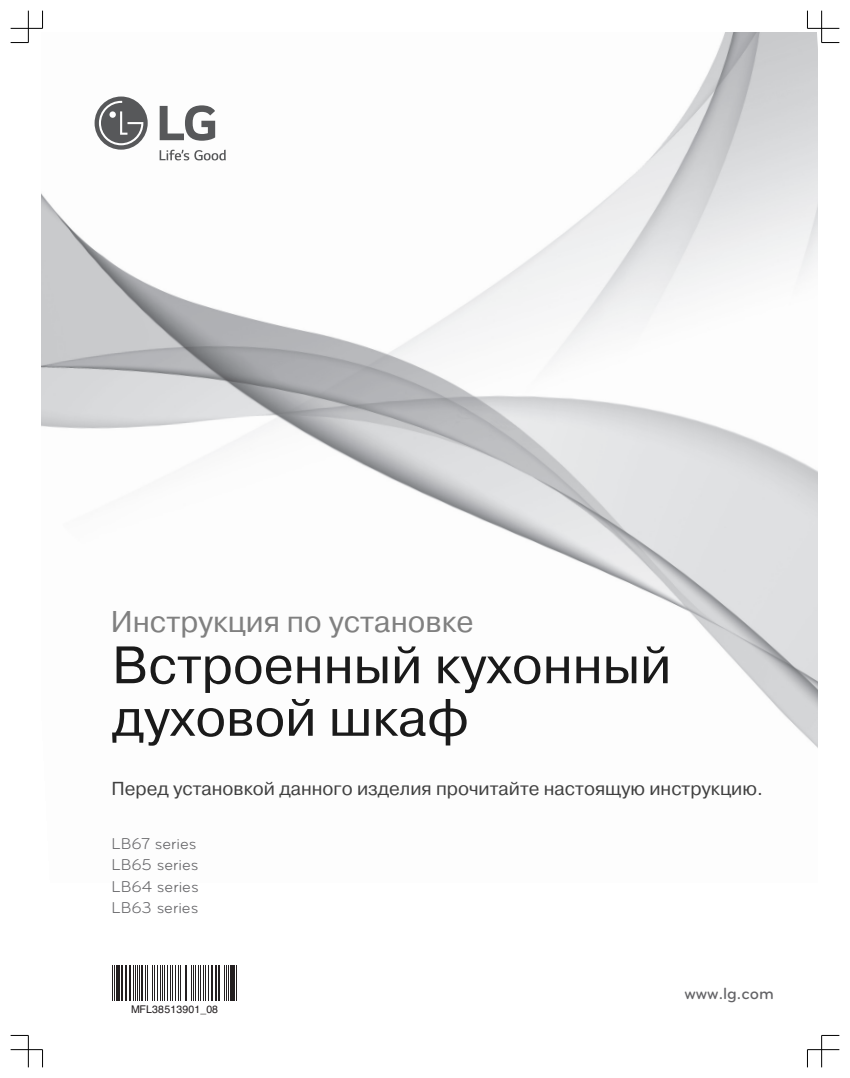
<style>
.page{position:relative;width:850px;height:1078px;background:#fff}
.page>*{position:absolute;margin:0;border:0;box-sizing:border-box;transform-origin:0 0}
.t1{font:52.5px/52.5px "Pragmatica C";color:#1a1a1a}
.t2{font:30px "Pragmatica C";color:#808080}
.t3{font:18.75px "Pragmatica C";color:#404040}
.t4{font:500 16.88px "Bryant LG";color:#636366}
.t5{font:16.25px/21.2px "Bryant LG";color:#636366}
.t6{font:10.62px "Helvetica";letter-spacing:.015em;color:#231f20}
</style>
<div class="page">
<img style="left:41px;top:33px;width:776px;height:714px">
<svg style="left:95px;top:96px;width:53px;height:54px"></svg>
<svg style="left:99px;top:101px;width:44px;height:44px"></svg>
<svg style="left:160px;top:150px;width:66px;height:10px"></svg>
<svg style="left:160px;top:105px;width:55px;height:36px"></svg>
<hr style="left:112px;top:964px;width:1px;height:36px;background:#231f20">
<hr style="left:114px;top:964px;width:1px;height:36px;background:#231f20">
<hr style="left:116px;top:964px;width:4px;height:36px;background:#231f20">
<hr style="left:121px;top:964px;width:1px;height:36px;background:#231f20">
<hr style="left:122px;top:964px;width:1px;height:36px;background:#231f20">
<hr style="left:125px;top:964px;width:2px;height:36px;background:#231f20">
<hr style="left:129px;top:964px;width:2px;height:36px;background:#231f20">
<hr style="left:133px;top:964px;width:1px;height:36px;background:#231f20">
<hr style="left:135px;top:964px;width:1px;height:36px;background:#231f20">
<hr style="left:137px;top:964px;width:1px;height:36px;background:#231f20">
<hr style="left:139px;top:964px;width:1px;height:36px;background:#231f20">
<hr style="left:141px;top:964px;width:1px;height:36px;background:#231f20">
<hr style="left:145px;top:964px;width:1px;height:36px;background:#231f20">
<hr style="left:147px;top:964px;width:1px;height:36px;background:#231f20">
<hr style="left:152px;top:964px;width:1px;height:36px;background:#231f20">
<hr style="left:153px;top:964px;width:1px;height:36px;background:#231f20">
<hr style="left:157px;top:964px;width:1px;height:36px;background:#231f20">
<hr style="left:160px;top:964px;width:1px;height:36px;background:#231f20">
<hr style="left:162px;top:964px;width:1px;height:36px;background:#231f20">
<hr style="left:164px;top:964px;width:1px;height:36px;background:#231f20">
<hr style="left:167px;top:964px;width:1px;height:36px;background:#231f20">
<hr style="left:170px;top:964px;width:1px;height:36px;background:#231f20">
<hr style="left:172px;top:964px;width:1px;height:36px;background:#231f20">
<hr style="left:175px;top:964px;width:1px;height:36px;background:#231f20">
<hr style="left:178px;top:964px;width:1px;height:36px;background:#231f20">
<hr style="left:180px;top:964px;width:1px;height:36px;background:#231f20">
<hr style="left:185px;top:964px;width:1px;height:36px;background:#231f20">
<hr style="left:186px;top:964px;width:1px;height:36px;background:#231f20">
<hr style="left:191px;top:964px;width:1px;height:36px;background:#231f20">
<hr style="left:193px;top:964px;width:1px;height:36px;background:#231f20">
<hr style="left:195px;top:964px;width:1px;height:36px;background:#231f20">
<hr style="left:198px;top:964px;width:1px;height:36px;background:#231f20">
<hr style="left:200px;top:964px;width:1px;height:36px;background:#231f20">
<hr style="left:203px;top:964px;width:1px;height:36px;background:#231f20">
<hr style="left:205px;top:964px;width:1px;height:36px;background:#231f20">
<hr style="left:207px;top:964px;width:1px;height:36px;background:#231f20">
<hr style="left:211px;top:964px;width:2px;height:36px;background:#231f20">
<hr style="left:215px;top:964px;width:2px;height:36px;background:#231f20">
<hr style="left:218px;top:964px;width:1px;height:36px;background:#231f20">
<hr style="left:219px;top:964px;width:1px;height:36px;background:#231f20">
<hr style="left:224px;top:964px;width:1px;height:36px;background:#231f20">
<hr style="left:226px;top:964px;width:1px;height:36px;background:#231f20">
<hr style="left:228px;top:964px;width:1px;height:36px;background:#231f20">
<hr style="left:229px;top:964px;width:1px;height:36px;background:#231f20">
<hr style="left:231px;top:964px;width:4px;height:36px;background:#231f20">
<hr style="left:236px;top:964px;width:1px;height:36px;background:#231f20">
<svg style="left:11px;top:1034px;width:17px;height:1px"></svg>
<svg style="left:11px;top:42px;width:17px;height:1px"></svg>
<svg style="left:822px;top:1034px;width:17px;height:1px"></svg>
<svg style="left:822px;top:42px;width:17px;height:1px"></svg>
<svg style="left:42px;top:1050px;width:1px;height:16px"></svg>
<svg style="left:807px;top:1050px;width:1px;height:16px"></svg>
<svg style="left:42px;top:11px;width:1px;height:17px"></svg>
<svg style="left:807px;top:11px;width:1px;height:17px"></svg>
<hr style="left:11px;top:28px;width:32px;height:1px;background:#000">
<hr style="left:28px;top:11px;width:1px;height:32px;background:#000">
<hr style="left:807px;top:28px;width:32px;height:1px;background:#000">
<hr style="left:821px;top:11px;width:1px;height:32px;background:#000">
<hr style="left:11px;top:1049px;width:32px;height:1px;background:#000">
<hr style="left:28px;top:1035px;width:1px;height:31px;background:#000">
<hr style="left:807px;top:1049px;width:32px;height:1px;background:#000">
<hr style="left:821px;top:1035px;width:1px;height:31px;background:#000">
<h2 class="t2" style="left:111px;top:610px;width:364px">Инструкция по установке</h2>
<h1 class="t1" style="left:112px;top:642px;width:561px">Встроенный кухонный духовой шкаф</h1>
<p class="t3" style="left:112px;top:781px;width:652px">Перед установкой данного изделия прочитайте настоящую инструкцию.</p>
<p class="t5" style="left:112px;top:834px;width:88px">LB67 series<br>LB65 series<br>LB64 series<br>LB63 series</p>
<p class="t6" style="left:131px;top:1005px;width:89px">MFL38513901_08</p>
<p class="t4" style="left:684px;top:987px;width:91px">www.lg.com</p>
</div>
